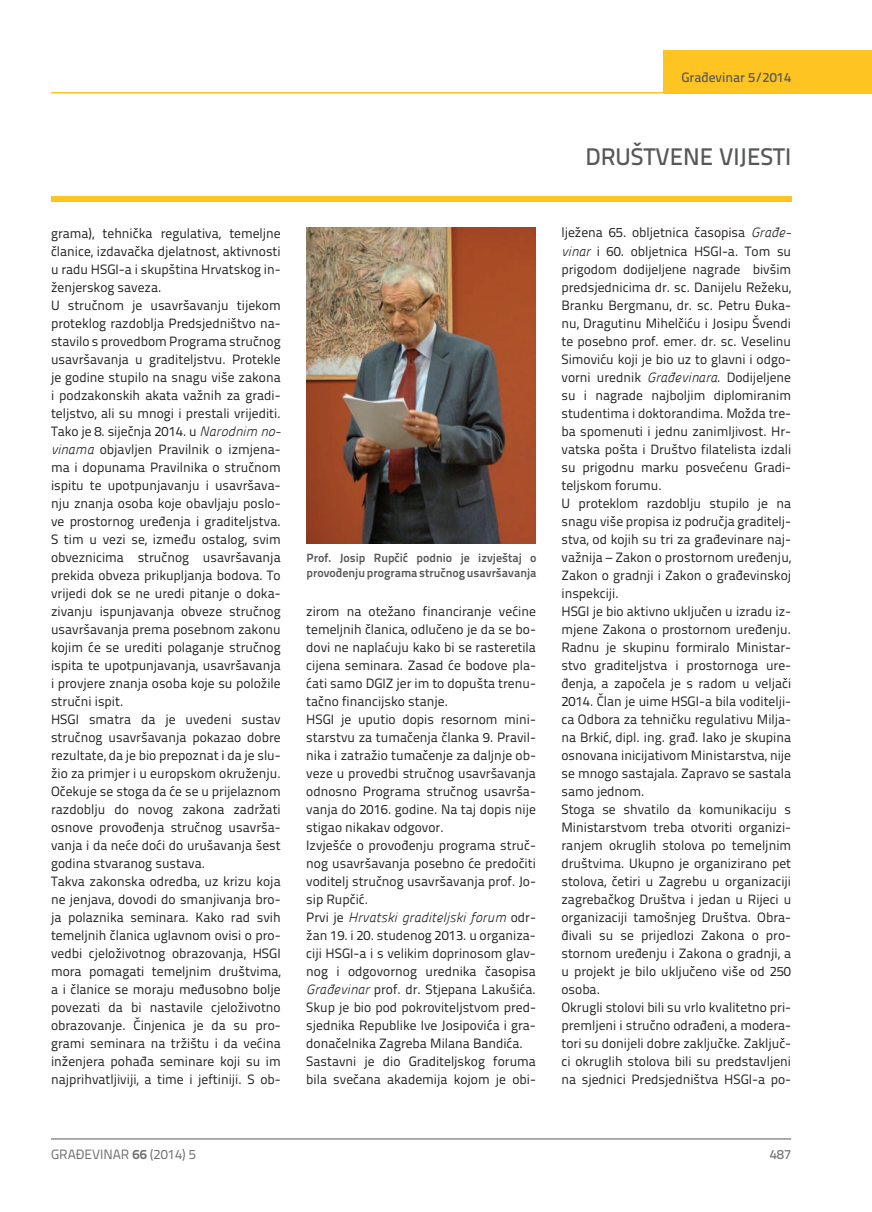
<style>
.page{position:relative;width:872px;height:1212px;background:#fff}
.page>*{position:absolute;margin:0;border:0;box-sizing:border-box;transform-origin:0 0}
.t1{font:500 24px "Titillium Text 22 L";color:#57585a}
.t2{font:13.5px/18px "Titillium Text 22 L";color:#231f20}
.t3{font:italic 13.5px "Panefresco 250 wt";color:#231f20}
.t4{font:13.5px "Titillium Text 22 L";color:#6c6d70}
.t5{font:500 13.5px "Titillium Text 22 L";color:#57585a}
.t6{font:500 13.5px "Titillium Text 22 L";color:#787a7d}
.t7{font:700 12px/15px "Titillium Text 22 L";color:#57585a}
.s1{font-family:"Panefresco 250 wt";font-style:italic}
.s2{font-family:"Titillium Text 22 L";font-style:normal}
.s3{font-weight:700}
</style>
<div class="page">
<hr style="left:51px;top:1139px;width:740px;height:1px;background:#57585a">
<hr style="left:51px;top:92px;width:612px;height:2px;background:#fec422">
<div style="left:663px;top:50px;width:209px;height:44px;background:#fec422"></div>
<div style="left:51px;top:196px;width:740px;height:6px;background:#fec422"></div>
<img style="left:306px;top:227px;width:230px;height:317px">
<p class="t5" style="left:681px;top:67px;width:111px">Građevinar 5/2014</p>
<p class="t2" style="left:51px;top:223px;width:231px">grama), tehnička regulativa, temeljne članice, izdavačka djelatnost, aktivnosti u radu HSGI-a i skupština Hrvatskog in&shy;ženjerskog saveza.<br>U stručnom je usavršavanju tijekom proteklog razdoblja Predsjedništvo na&shy;stavilo s provedbom Programa stručnog usavršavanja u graditeljstvu. Protekle je godine stupilo na snagu više zakona i podzakonskih akata važnih za gradi&shy;teljstvo, ali su mnogi i prestali vrijediti.<br>Tako je 8. siječnja 2014. u <span class="s1">Narodnim no&shy;vinama</span> objavljen Pravilnik o izmjena&shy;ma i dopunama Pravilnika o stručnom ispitu te upotpunjavanju i usavršava&shy;nju znanja osoba koje obavljaju poslo&shy;ve prostornog uređenja i graditeljstva.<br>S tim u vezi se, između ostalog, svim obveznicima stručnog usavršavanja prekida obveza prikupljanja bodova. To vrijedi dok se ne uredi pitanje o doka&shy;zivanju ispunjavanja obveze stručnog usavršavanja prema posebnom zakonu kojim će se urediti polaganje stručnog ispita te upotpunjavanja, usavršavanja i provjere znanja osoba koje su položile stručni ispit.<br>HSGI smatra da je uvedeni sustav stručnog usavršavanja pokazao dobre rezultate, da je bio prepoznat i da je slu&shy;žio za primjer i u europskom okruženju.<br>Očekuje se stoga da će se u prijelaznom razdoblju do novog zakona zadržati osnove provođenja stručnog usavrša&shy;vanja i da neće doći do urušavanja šest godina stvaranog sustava.<br>Takva zakonska odredba, uz krizu koja ne jenjava, dovodi do smanjivanja bro&shy;ja polaznika seminara. Kako rad svih temeljnih članica uglavnom ovisi o pro&shy;vedbi cjeloživotnog obrazovanja, HSGI mora pomagati temeljnim društvima, a i članice se moraju međusobno bolje povezati da bi nastavile cjeloživotno obrazovanje. Činjenica je da su pro&shy;grami seminara na tržištu i da većina inženjera pohađa seminare koji su im najprihvatljiviji, a time i jeftiniji. S ob-</p>
<p class="t7" style="left:306px;top:549px;width:231px">Prof. Josip Rupčić podnio je izvještaj o provođenju programa stručnog usavršavanja</p>
<p class="t2" style="left:306px;top:601px;width:231px">zirom na otežano financiranje većine temeljnih članica, odlučeno je da se bo&shy;dovi ne naplaćuju kako bi se rasteretila cijena seminara. Zasad će bodove pla&shy;ćati samo DGIZ jer im to dopušta trenu&shy;tačno financijsko stanje.<br>HSGI je uputio dopis resornom mini&shy;starstvu za tumačenja članka 9. Pravil&shy;nika i zatražio tumačenje za daljnje ob&shy;veze u provedbi stručnog usavršavanja odnosno Programa stručnog usavrša&shy;vanja do 2016. godine. Na taj dopis nije stigao nikakav odgovor.<br>Izvješće o provođenju programa struč&shy;nog usavršavanja posebno će predočiti voditelj stručnog usavršavanja prof. Jo&shy;sip Rupčić.</p>
<p class="t3" style="left:306px;top:907px;width:231px"><span class="s2">Prvi je</span> Hrvatski graditeljski forum <span class="s2">odr-</span></p>
<p class="t2" style="left:306px;top:925px;width:231px">žan 19. i 20. studenog 2013. u organiza&shy;ciji HSGI-a i s velikim doprinosom glav&shy;nog i odgovornog urednika časopisa <span class="s1">Građevinar</span> prof. dr. Stjepana Lakušića.<br>Skup je bio pod pokroviteljstvom pred&shy;sjednika Republike Ive Josipovića i gra&shy;donačelnika Zagreba Milana Bandića.<br>Sastavni je dio Graditeljskog foruma bila svečana akademija kojom je obi-</p>
<h1 class="t1" style="left:585px;top:138px;width:207px">DRUŠTVENE VIJESTI</h1>
<p class="t2" style="left:561px;top:223px;width:231px">lježena 65. obljetnica časopisa <span class="s1">Građe&shy;vinar</span> i 60. obljetnica HSGI-a. Tom su prigodom dodijeljene nagrade bivšim predsjednicima dr. sc. Danijelu Režeku, Branku Bergmanu, dr. sc. Petru Đuka&shy;nu, Dragutinu Mihelčiću i Josipu Švendi te posebno prof. emer. dr. sc. Veselinu Simoviću koji je bio uz to glavni i odgo&shy;vorni urednik <span class="s1">Građevinara</span>. Dodijeljene su i nagrade najboljim diplomiranim studentima i doktorandima. Možda tre&shy;ba spomenuti i jednu zanimljivost. Hr&shy;vatska pošta i Društvo filatelista izdali su prigodnu marku posvećenu Gradi&shy;teljskom forumu.<br>U proteklom razdoblju stupilo je na snagu više propisa iz područja graditelj&shy;stva, od kojih su tri za građevinare naj&shy;važnija – Zakon o prostornom uređenju, Zakon o gradnji i Zakon o građevinskoj inspekciji.<br>HSGI je bio aktivno uključen u izradu iz&shy;mjene Zakona o prostornom uređenju.<br>Radnu je skupinu formiralo Ministar&shy;stvo graditeljstva i prostornoga ure&shy;đenja, a započela je s radom u veljači 2014. Član je uime HSGI-a bila voditelji&shy;ca Odbora za tehničku regulativu Milja&shy;na Brkić, dipl. ing. građ. Iako je skupina osnovana inicijativom Ministarstva, nije se mnogo sastajala. Zapravo se sastala samo jednom.<br>Stoga se shvatilo da komunikaciju s Ministarstvom treba otvoriti organizi&shy;ranjem okruglih stolova po temeljnim društvima. Ukupno je organizirano pet stolova, četiri u Zagrebu u organizaciji zagrebačkog Društva i jedan u Rijeci u organizaciji tamošnjeg Društva. Obra&shy;đivali su se prijedlozi Zakona o pro&shy;stornom uređenju i Zakona o gradnji, a u projekt je bilo uključeno više od 250 osoba.<br>Okrugli stolovi bili su vrlo kvalitetno pri&shy;premljeni i stručno odrađeni, a modera&shy;tori su donijeli dobre zaključke. Zaključ&shy;ci okruglih stolova bili su predstavljeni na sjednici Predsjedništva HSGI-a po-</p>
<p class="t4" style="left:51px;top:1144px;width:146px">GRAĐEVINAR <span class="s3">66</span> (2014) 5</p>
<p class="t6" style="left:769px;top:1144px;width:23px">487</p>
</div>
